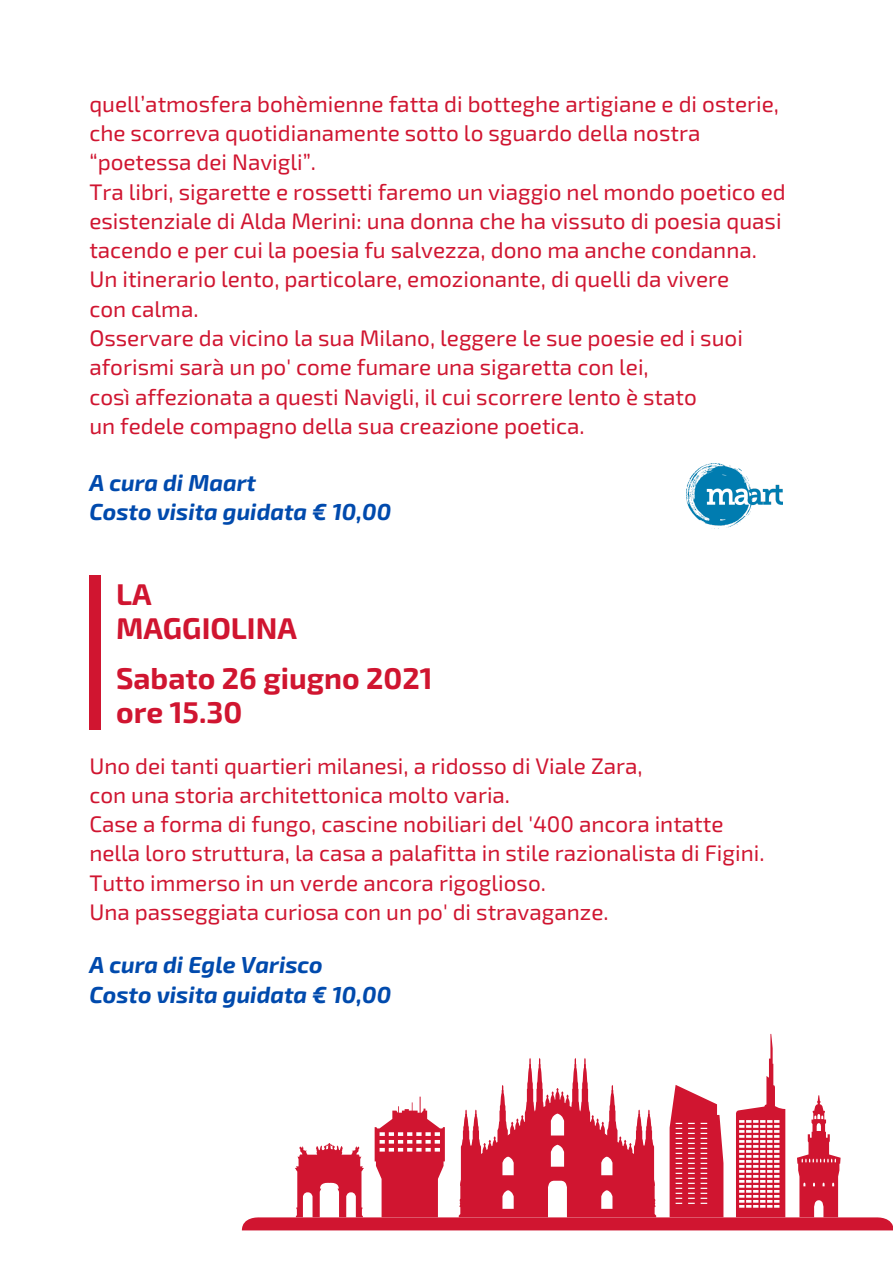
<style>
.page{position:relative;width:893px;height:1263px;background:#fff}
.page>*{position:absolute;margin:0;border:0;box-sizing:border-box;transform-origin:0 0}
.t1{font:700 30px "Exo 2";color:#d01530}
.t2{font:italic 700 23.17px "Exo 2";color:#004aad}
.t3{font:22.5px/29.2px "Exo 2";color:#d01530}
</style>
<div class="page">
<div style="left:89px;top:575px;width:12px;height:154px;background:#d01530"></div>
<svg style="left:242px;top:1033px;width:651px;height:197px"></svg>
<img style="left:686px;top:464px;width:96px;height:65px">
<p class="t3" style="left:89px;top:88px;width:691px">quell’atmosfera bohèmienne fatta di botteghe artigiane e di osterie,</p>
<p class="t3" style="left:89px;top:117px;width:612px">che scorreva quotidianamente sotto lo sguardo della nostra “poetessa dei Navigli”.</p>
<p class="t3" style="left:89px;top:176px;width:698px">Tra libri, sigarette e rossetti faremo un viaggio nel mondo poetico ed esistenziale di Alda Merini: una donna che ha vissuto di poesia quasi tacendo e per cui la poesia fu salvezza, dono ma anche condanna.</p>
<p class="t3" style="left:89px;top:264px;width:641px">Un itinerario lento, particolare, emozionante, di quelli da vivere</p>
<p class="t3" style="left:89px;top:293px;width:111px">con calma.</p>
<p class="t3" style="left:89px;top:322px;width:655px">Osservare da vicino la sua Milano, leggere le sue poesie ed i suoi aforismi sarà un po' come fumare una sigaretta con lei,</p>
<p class="t3" style="left:89px;top:381px;width:609px">così affezionata a questi Navigli, il cui scorrere lento è stato</p>
<p class="t3" style="left:89px;top:410px;width:497px">un fedele compagno della sua creazione poetica.</p>
<p class="t2" style="left:89px;top:467px;width:168px">A cura di Maart</p>
<p class="t2" style="left:89px;top:497px;width:303px">Costo visita guidata € 10,00</p>
<p class="t1" style="left:116px;top:575px;width:37px">LA</p>
<p class="t1" style="left:116px;top:609px;width:182px">MAGGIOLINA</p>
<p class="t1" style="left:116px;top:659px;width:318px">Sabato 26 giugno 2021</p>
<p class="t1" style="left:116px;top:693px;width:128px">ore 15.30</p>
<p class="t3" style="left:89px;top:750px;width:555px">Uno dei tanti quartieri milanesi, a ridosso di Viale Zara,</p>
<p class="t3" style="left:89px;top:779px;width:422px">con una storia architettonica molto varia.</p>
<p class="t3" style="left:89px;top:808px;width:636px">Case a forma di fungo, cascine nobiliari del '400 ancora intatte</p>
<p class="t3" style="left:89px;top:838px;width:676px">nella loro struttura, la casa a palafitta in stile razionalista di Figini.<br>Tutto immerso in un verde ancora rigoglioso.</p>
<p class="t3" style="left:89px;top:896px;width:521px">Una passeggiata curiosa con un po' di stravaganze.</p>
<p class="t2" style="left:89px;top:949px;width:235px">A cura di Egle Varisco</p>
<p class="t2" style="left:89px;top:979px;width:303px">Costo visita guidata € 10,00</p>
</div>
